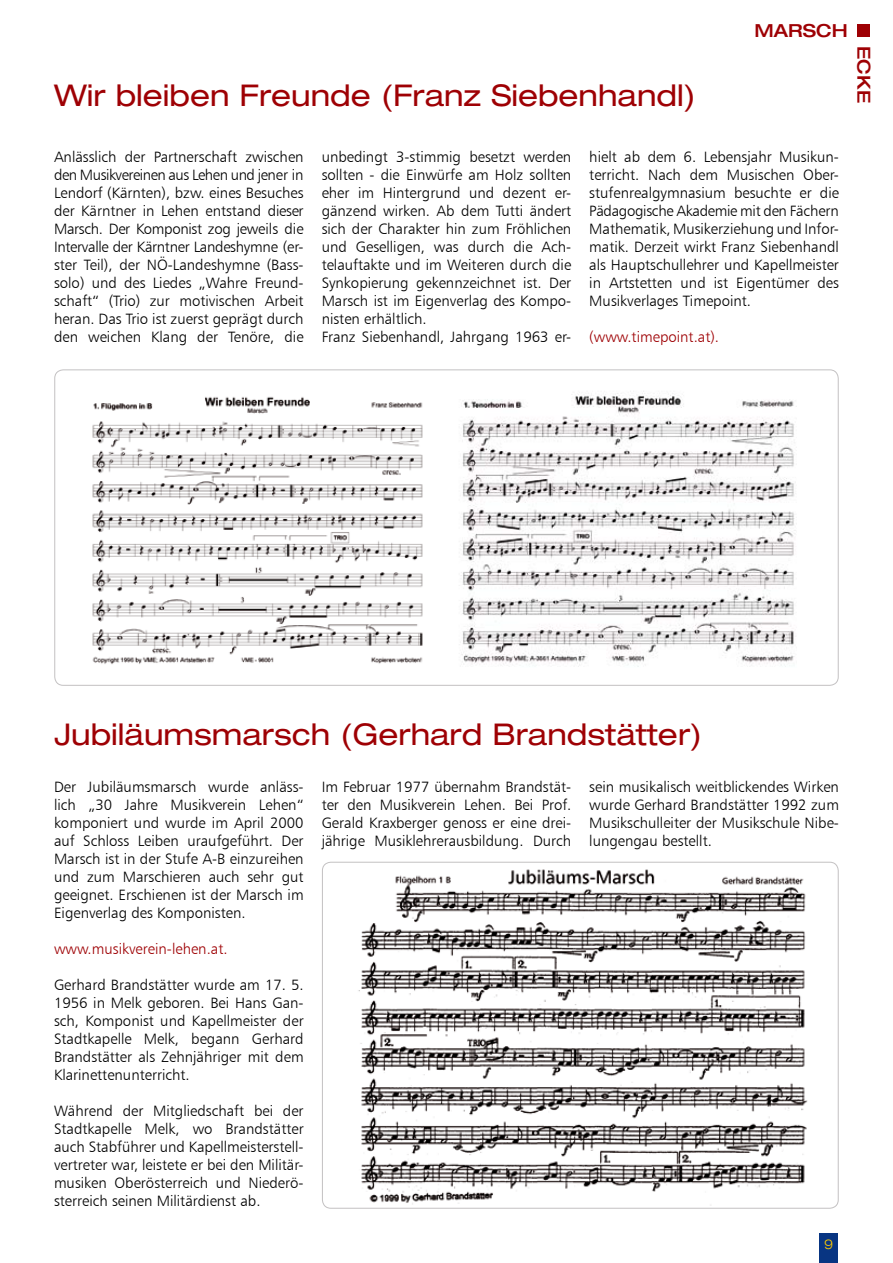
<style>
.page{position:relative;width:893px;height:1263px;background:#fff}
.page>*{position:absolute;margin:0;border:0;box-sizing:border-box;transform-origin:0 0}
.t1{font:expanded 30px "Helvetica Neue LT Std";color:#9e0004}
.t2{font:500 expanded 18px "Helvetica Neue LT Std";color:#9e0004}
.t3{font:15px/18px "Humanist 777 BT Light B";color:#000;text-align:justify}
.t4{font:15px "Humanist 777 BT Light B";color:#9e0004}
</style>
<div class="page">
<img style="left:358px;top:869px;width:450px;height:337px">
<div style="left:819px;top:1233px;width:19px;height:30px;background:#083582"></div>
<div style="left:857px;top:24px;width:13px;height:13px;background:#9e0004"></div>
<img style="left:92px;top:396px;width:331px;height:268px">
<img style="left:461px;top:391px;width:336px;height:276px">
<h1 class="t1" style="left:54px;top:78px;width:643px">Wir bleiben Freunde (Franz Siebenhandl)</h1>
<p class="t2" style="left:754px;top:19px;width:95px">MARSCH</p>
<p class="t2" style="left:875px;top:46px;width:59px;rotate:90deg">ECKE</p>
<p class="t3" style="left:54px;top:148px;width:251px">Anlässlich der Partnerschaft zwischen den Musikvereinen aus Lehen und jener in Lendorf (Kärnten), bzw. eines Besuches der Kärntner in Lehen entstand dieser Marsch. Der Komponist zog jeweils die Intervalle der Kärntner Landeshymne (er&shy;ster Teil), der NÖ-Landeshymne (Bass&shy;solo) und des Liedes „Wahre Freund&shy;schaft“ (Trio) zur motivischen Arbeit heran. Das Trio ist zuerst geprägt durch den weichen Klang der Tenöre, die</p>
<p class="t3" style="left:322px;top:148px;width:251px;text-align:left">unbedingt 3-stimmig besetzt werden sollten - die Einwürfe am Holz sollten eher im Hintergrund und dezent er&shy;gänzend wirken. Ab dem Tutti ändert sich der Charakter hin zum Fröhlichen und Geselligen, was durch die Ach&shy;telauftakte und im Weiteren durch die Synkopierung gekennzeichnet ist. Der Marsch ist im Eigenverlag des Kompo&shy;nisten erhältlich.<br>Franz Siebenhandl, Jahrgang 1963 er-</p>
<p class="t3" style="left:589px;top:148px;width:251px">hielt ab dem 6. Lebensjahr Musikun&shy;terricht. Nach dem Musischen Ober&shy;stufenrealgymnasium besuchte er die Pädagogische Akademie mit den Fächern Mathematik, Musikerziehung und Infor&shy;matik. Derzeit wirkt Franz Siebenhandl als Hauptschullehrer und Kapellmeister in Artstetten und ist Eigentümer des Musikverlages Timepoint.</p>
<p class="t4" style="left:589px;top:328px;width:131px">(www.timepoint.at).</p>
<h1 class="t1" style="left:54px;top:716px;width:650px">Jubiläumsmarsch (Gerhard Brandstätter)</h1>
<p class="t3" style="left:54px;top:778px;width:251px">Der Jubiläumsmarsch wurde anläss&shy;lich „30 Jahre Musikverein Lehen“ komponiert und wurde im April 2000 auf Schloss Leiben uraufgeführt. Der Marsch ist in der Stufe A-B einzureihen und zum Marschieren auch sehr gut geeignet. Erschienen ist der Marsch im Eigenverlag des Komponisten.</p>
<p class="t4" style="left:54px;top:940px;width:175px">www.musikverein-lehen.at.</p>
<p class="t3" style="left:54px;top:976px;width:251px">Gerhard Brandstätter wurde am 17. 5.<br>1956 in Melk geboren. Bei Hans Gan&shy;sch, Komponist und Kapellmeister der Stadtkapelle Melk, begann Gerhard Brandstätter als Zehnjähriger mit dem Klarinettenunterricht.</p>
<p class="t3" style="left:54px;top:1102px;width:251px">Während der Mitgliedschaft bei der Stadtkapelle Melk, wo Brandstätter auch Stabführer und Kapellmeisterstell&shy;vertreter war, leistete er bei den Militär&shy;musiken Oberösterreich und Niederö&shy;sterreich seinen Militärdienst ab.</p>
<p class="t3" style="left:322px;top:778px;width:251px">Im Februar 1977 übernahm Brandstät&shy;ter den Musikverein Lehen. Bei Prof.<br>Gerald Kraxberger genoss er eine drei&shy;jährige Musiklehrerausbildung. Durch</p>
<p class="t3" style="left:589px;top:778px;width:251px">sein musikalisch weitblickendes Wirken wurde Gerhard Brandstätter 1992 zum Musikschulleiter der Musikschule Nibe&shy;lungengau bestellt.</p>
</div>
